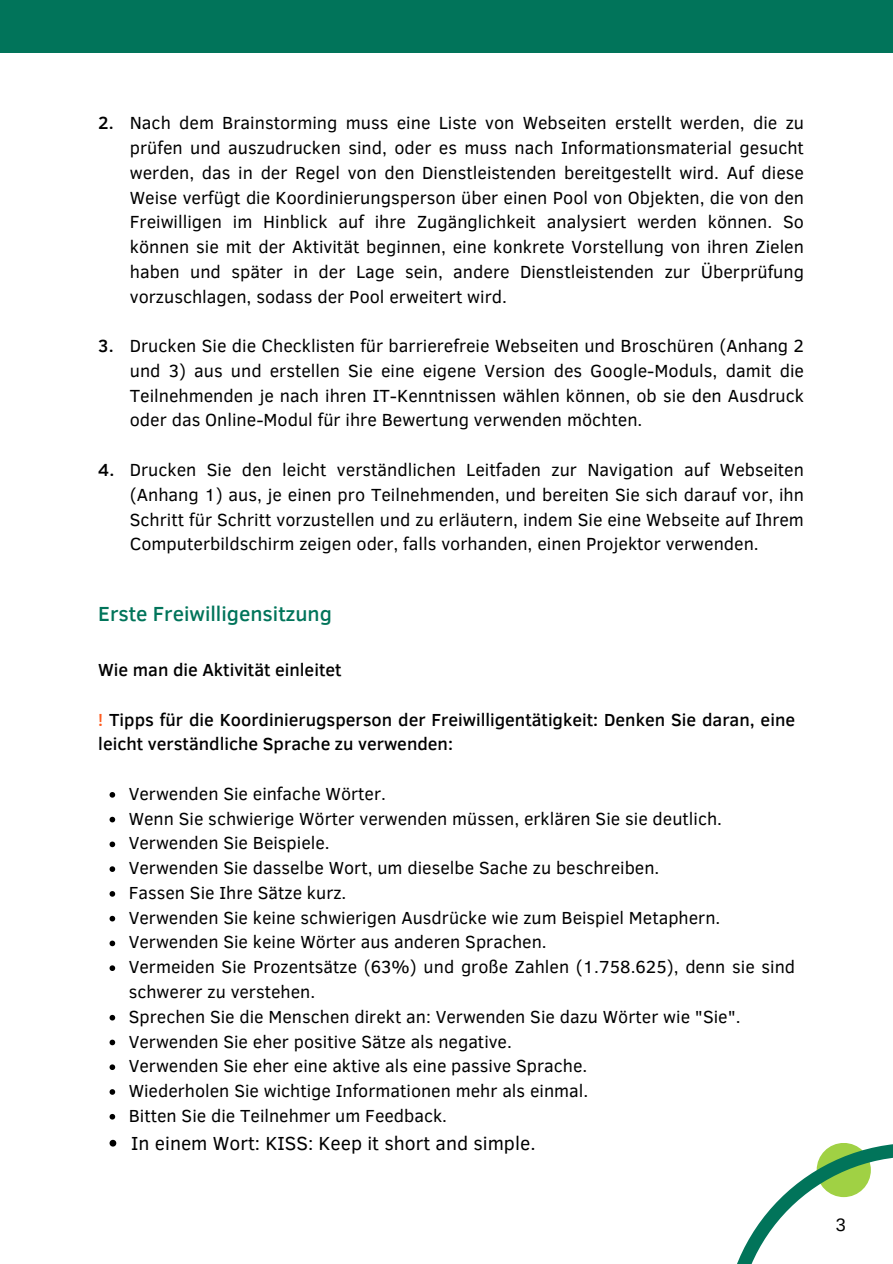
<style>
.page{position:relative;width:893px;height:1264px;background:#fff}
.page>*{position:absolute;margin:0;border:0;box-sizing:border-box;transform-origin:0 0}
.t1{font:500 21px "Clear Sans";color:#01745a}
.t2{font:19.35px "Clear Sans";color:#000}
.t3{font:18px/24.8px "Clear Sans";color:#000;text-align:justify}
.t4{font:500 18px "Clear Sans";color:#000}
.t5{font:18px "Arimo";color:#000}
.t6{font:17.85px/24.8px "Clear Sans";color:#000}
.t7{font:500 17.85px/24.8px "Clear Sans";color:#000}
.s1{color:#fe5b1e}
</style>
<div class="page">
<div style="left:0;top:0;width:892px;height:52px;background:#01745a"></div>
<svg style="left:737px;top:1143px;width:155px;height:120px"></svg>
<svg style="left:109px;top:792px;width:6px;height:5px"></svg>
<svg style="left:109px;top:816px;width:6px;height:6px"></svg>
<svg style="left:109px;top:841px;width:6px;height:6px"></svg>
<svg style="left:109px;top:866px;width:6px;height:6px"></svg>
<svg style="left:109px;top:891px;width:6px;height:5px"></svg>
<svg style="left:109px;top:915px;width:6px;height:6px"></svg>
<svg style="left:109px;top:940px;width:6px;height:6px"></svg>
<svg style="left:109px;top:965px;width:6px;height:6px"></svg>
<svg style="left:109px;top:1014px;width:6px;height:6px"></svg>
<svg style="left:109px;top:1039px;width:6px;height:6px"></svg>
<svg style="left:109px;top:1064px;width:6px;height:6px"></svg>
<svg style="left:109px;top:1089px;width:6px;height:5px"></svg>
<svg style="left:109px;top:1113px;width:6px;height:6px"></svg>
<svg style="left:109px;top:1139px;width:7px;height:7px"></svg>
<p class="t4" style="left:98px;top:110px;width:17px">2.</p>
<p class="t4" style="left:98px;top:333px;width:17px">3.</p>
<p class="t4" style="left:98px;top:456px;width:18px">4.</p>
<p class="t3" style="left:130px;top:110px;width:675px">Nach dem Brainstorming muss eine Liste von Webseiten erstellt werden, die zu prüfen und auszudrucken sind, oder es muss nach Informationsmaterial gesucht werden, das in der Regel von den Dienstleistenden bereitgestellt wird. Auf diese Weise verfügt die Koordinierungsperson über einen Pool von Objekten, die von den Freiwilligen im Hinblick auf ihre Zugänglichkeit analysiert werden können. So können sie mit der Aktivität beginnen, eine konkrete Vorstellung von ihren Zielen haben und später in der Lage sein, andere Dienstleistenden zur Überprüfung vorzuschlagen, sodass der Pool erweitert wird.</p>
<p class="t3" style="left:130px;top:332px;width:675px">Drucken Sie die Checklisten für barrierefreie Webseiten und Broschüren (Anhang 2 und 3) aus und erstellen Sie eine eigene Version des Google-Moduls, damit die Teilnehmenden je nach ihren IT-Kenntnissen wählen können, ob sie den Ausdruck oder das Online-Modul für ihre Bewertung verwenden möchten.</p>
<p class="t3" style="left:130px;top:456px;width:675px">Drucken Sie den leicht verständlichen Leitfaden zur Navigation auf Webseiten (Anhang 1) aus, je einen pro Teilnehmenden, und bereiten Sie sich darauf vor, ihn Schritt für Schritt vorzustellen und zu erläutern, indem Sie eine Webseite auf Ihrem Computerbildschirm zeigen oder, falls vorhanden, einen Projektor verwenden.</p>
<p class="t1" style="left:98px;top:598px;width:235px">Erste Freiwilligensitzung</p>
<p class="t7" style="left:98px;top:656px;width:245px">Wie man die Aktivität einleitet</p>
<p class="t7" style="left:98px;top:706px;width:698px"><span class="s1">!</span> Tipps für die Koordinierugsperson der Freiwilligentätigkeit: Denken Sie daran, eine leicht verständliche Sprache zu verwenden:</p>
<p class="t6" style="left:129px;top:780px;width:259px">Verwenden Sie einfache Wörter.</p>
<p class="t6" style="left:129px;top:805px;width:594px">Wenn Sie schwierige Wörter verwenden müssen, erklären Sie sie deutlich.</p>
<p class="t6" style="left:129px;top:829px;width:202px">Verwenden Sie Beispiele.</p>
<p class="t6" style="left:129px;top:854px;width:532px">Verwenden Sie dasselbe Wort, um dieselbe Sache zu beschreiben.</p>
<p class="t6" style="left:129px;top:879px;width:219px">Fassen Sie Ihre Sätze kurz.</p>
<p class="t6" style="left:129px;top:904px;width:593px">Verwenden Sie keine schwierigen Ausdrücke wie zum Beispiel Metaphern.</p>
<p class="t6" style="left:129px;top:928px;width:419px">Verwenden Sie keine Wörter aus anderen Sprachen.</p>
<p class="t6" style="left:129px;top:953px;width:667px">Vermeiden Sie Prozentsätze (63%) und große Zahlen (1.758.625), denn sie sind schwerer zu verstehen.</p>
<p class="t6" style="left:129px;top:1003px;width:613px">Sprechen Sie die Menschen direkt an: Verwenden Sie dazu Wörter wie "Sie".</p>
<p class="t6" style="left:129px;top:1027px;width:384px">Verwenden Sie eher positive Sätze als negative.</p>
<p class="t6" style="left:129px;top:1052px;width:460px">Verwenden Sie eher eine aktive als eine passive Sprache.</p>
<p class="t6" style="left:129px;top:1077px;width:461px">Wiederholen Sie wichtige Informationen mehr als einmal.</p>
<p class="t6" style="left:129px;top:1102px;width:320px">Bitten Sie die Teilnehmer um Feedback.</p>
<p class="t2" style="left:131px;top:1129px;width:406px">In einem Wort: KISS: Keep it short and simple.</p>
<p class="t5" style="left:835px;top:1214px;width:12px">3</p>
</div>
